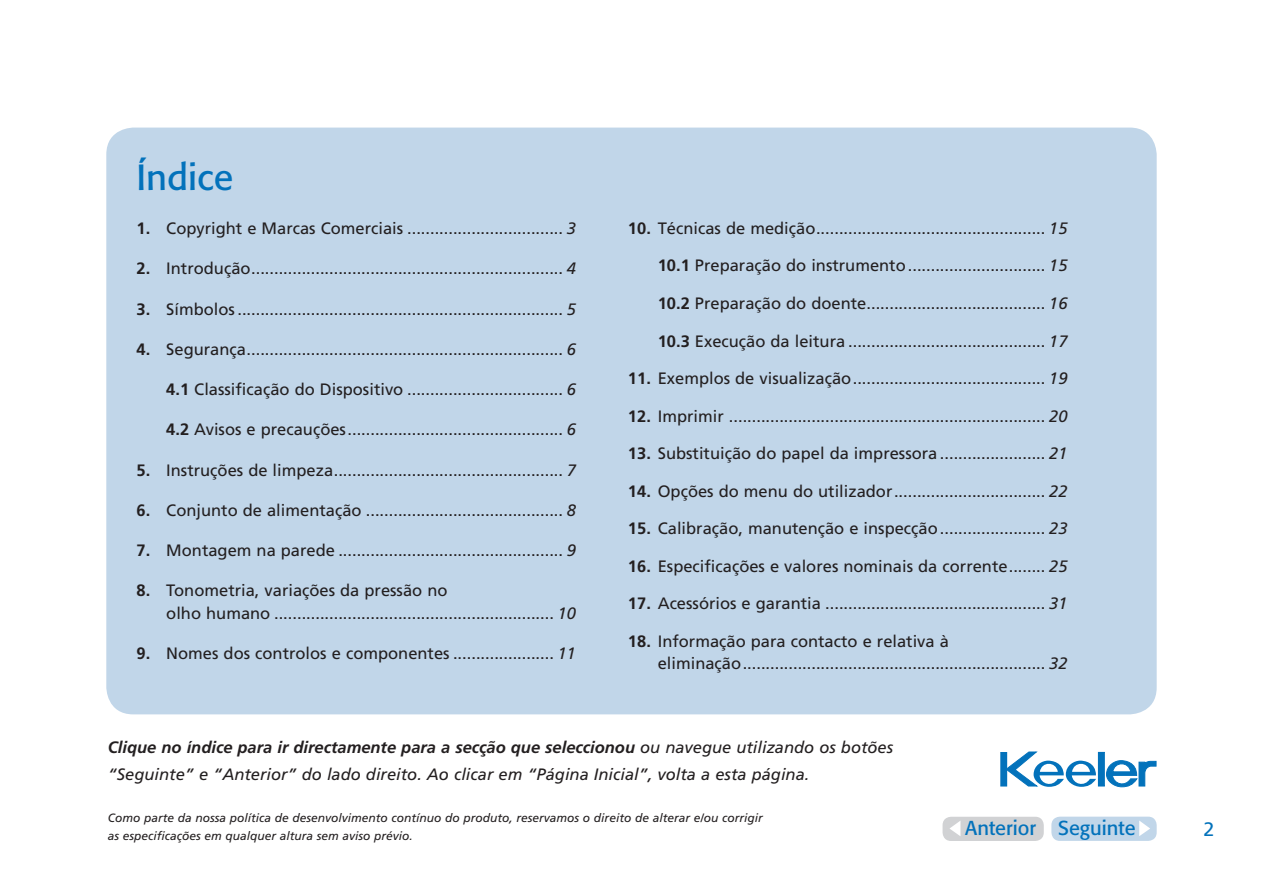
<style>
.page{position:relative;width:1263px;height:893px;background:#fff}
.page>*{position:absolute;margin:0;border:0;box-sizing:border-box;transform-origin:0 0}
.t1{font:36px "Formata BQ";color:#0372bb}
.t2{font:19.95px "Formata BQ";color:#0372bb}
.t3{font:19.5px "Frutiger";color:#0372bb}
.t4{font:16.5px/22.5px "Frutiger";color:#231f20}
.t5{font:italic 16.5px/27px "Frutiger";color:#231f20}
.t6{font:italic 12px/18px "Frutiger";color:#231f20}
.s1{font-weight:700}
.s2{font-style:italic}
</style>
<div class="page">
<div style="left:1001px;top:752px;width:6px;height:34px;background:#0372bb"></div>
<svg style="left:1006px;top:752px;width:90px;height:35px"></svg>
<div style="left:1098px;top:752px;width:6px;height:34px;background:#0372bb"></div>
<svg style="left:1106px;top:760px;width:50px;height:27px"></svg>
<div style="left:1051px;top:817px;width:106px;height:24px;background:#c1d6e9;border-radius:9px"></div>
<svg style="left:1139px;top:821px;width:11px;height:15px"></svg>
<div style="left:942px;top:817px;width:102px;height:24px;background:#d1d2d4;border-radius:9px"></div>
<svg style="left:950px;top:821px;width:10px;height:15px"></svg>
<div style="left:106px;top:128px;width:1051px;height:586px;background:#c1d6e9;border-radius:27px"></div>
<h1 class="t1" style="left:137px;top:156px;width:98px">Índice</h1>
<p class="t4" style="left:136px;top:217px;width:441px"><span class="s1">1.</span> Copyright e Marcas Comerciais .................................. <span class="s2">3</span></p>
<p class="t4" style="left:136px;top:257px;width:441px"><span class="s1">2.</span> Introdução .................................................................... <span class="s2">4</span></p>
<p class="t4" style="left:136px;top:297px;width:441px"><span class="s1">3.</span> Símbolos ....................................................................... <span class="s2">5</span></p>
<p class="t4" style="left:136px;top:338px;width:441px"><span class="s1">4.</span> Segurança ..................................................................... <span class="s2">6</span></p>
<p class="t4" style="left:166px;top:378px;width:411px"><span class="s1">4.1</span> Classificação do Dispositivo .................................. <span class="s2">6</span></p>
<p class="t4" style="left:166px;top:418px;width:411px"><span class="s1">4.2</span> Avisos e precauções ............................................... <span class="s2">6</span></p>
<p class="t4" style="left:136px;top:458px;width:441px"><span class="s1">5.</span> Instruções de limpeza .................................................. <span class="s2">7</span></p>
<p class="t4" style="left:136px;top:499px;width:441px"><span class="s1">6.</span> Conjunto de alimentação ........................................... <span class="s2">8</span></p>
<p class="t4" style="left:136px;top:539px;width:441px"><span class="s1">7.</span> Montagem na parede ................................................. <span class="s2">9</span></p>
<p class="t4" style="left:166px;top:579px;width:411px;text-indent:-30px"><span class="s1">8.</span> Tonometria, variações da pressão no<br>olho humano ............................................................. <span class="s2">10</span></p>
<p class="t4" style="left:136px;top:642px;width:441px"><span class="s1">9.</span> Nomes dos controlos e componentes ...................... <span class="s2">11</span></p>
<p class="t4" style="left:628px;top:217px;width:441px"><span class="s1">10.</span> Técnicas de medição .................................................. <span class="s2">15</span></p>
<p class="t4" style="left:658px;top:254px;width:411px"><span class="s1">10.1</span> Preparação do instrumento .............................. <span class="s2">15</span></p>
<p class="t4" style="left:658px;top:292px;width:411px"><span class="s1">10.2</span> Preparação do doente ....................................... <span class="s2">16</span></p>
<p class="t4" style="left:658px;top:329px;width:411px"><span class="s1">10.3</span> Execução da leitura ........................................... <span class="s2">17</span></p>
<p class="t4" style="left:628px;top:367px;width:441px"><span class="s1">11.</span> Exemplos de visualização .......................................... <span class="s2">19</span></p>
<p class="t4" style="left:628px;top:404px;width:441px"><span class="s1">12.</span> Imprimir ..................................................................... <span class="s2">20</span></p>
<p class="t4" style="left:628px;top:442px;width:441px"><span class="s1">13.</span> Substituição do papel da impressora ....................... <span class="s2">21</span></p>
<p class="t4" style="left:628px;top:479px;width:441px"><span class="s1">14.</span> Opções do menu do utilizador ................................. <span class="s2">22</span></p>
<p class="t4" style="left:628px;top:517px;width:441px"><span class="s1">15.</span> Calibração, manutenção e inspecção ....................... <span class="s2">23</span></p>
<p class="t4" style="left:628px;top:554px;width:441px"><span class="s1">16.</span> Especificações e valores nominais da corrente ........ <span class="s2">25</span></p>
<p class="t4" style="left:628px;top:592px;width:441px"><span class="s1">17.</span> Acessórios e garantia ................................................ <span class="s2">31</span></p>
<p class="t4" style="left:658px;top:629px;width:411px;text-indent:-30px"><span class="s1">18.</span> Informação para contacto e relativa à<br>eliminação .................................................................. <span class="s2">32</span></p>
<p class="t5" style="left:108px;top:734px;width:787px"><span class="s1">Clique no índice para ir directamente para a secção que seleccionou</span> ou navegue utilizando os botões “Seguinte” e “Anterior” do lado direito. Ao clicar em “Página Inicial”, volta a esta página.</p>
<p class="t6" style="left:108px;top:809px;width:656px">Como parte da nossa política de desenvolvimento contínuo do produto, reservamos o direito de alterar e/ou corrigir as especificações em qualquer altura sem aviso prévio.</p>
<p class="t2" style="left:965px;top:816px;width:172px">Anterior Seguinte</p>
<p class="t3" style="left:1203px;top:818px;width:12px">2</p>
</div>
